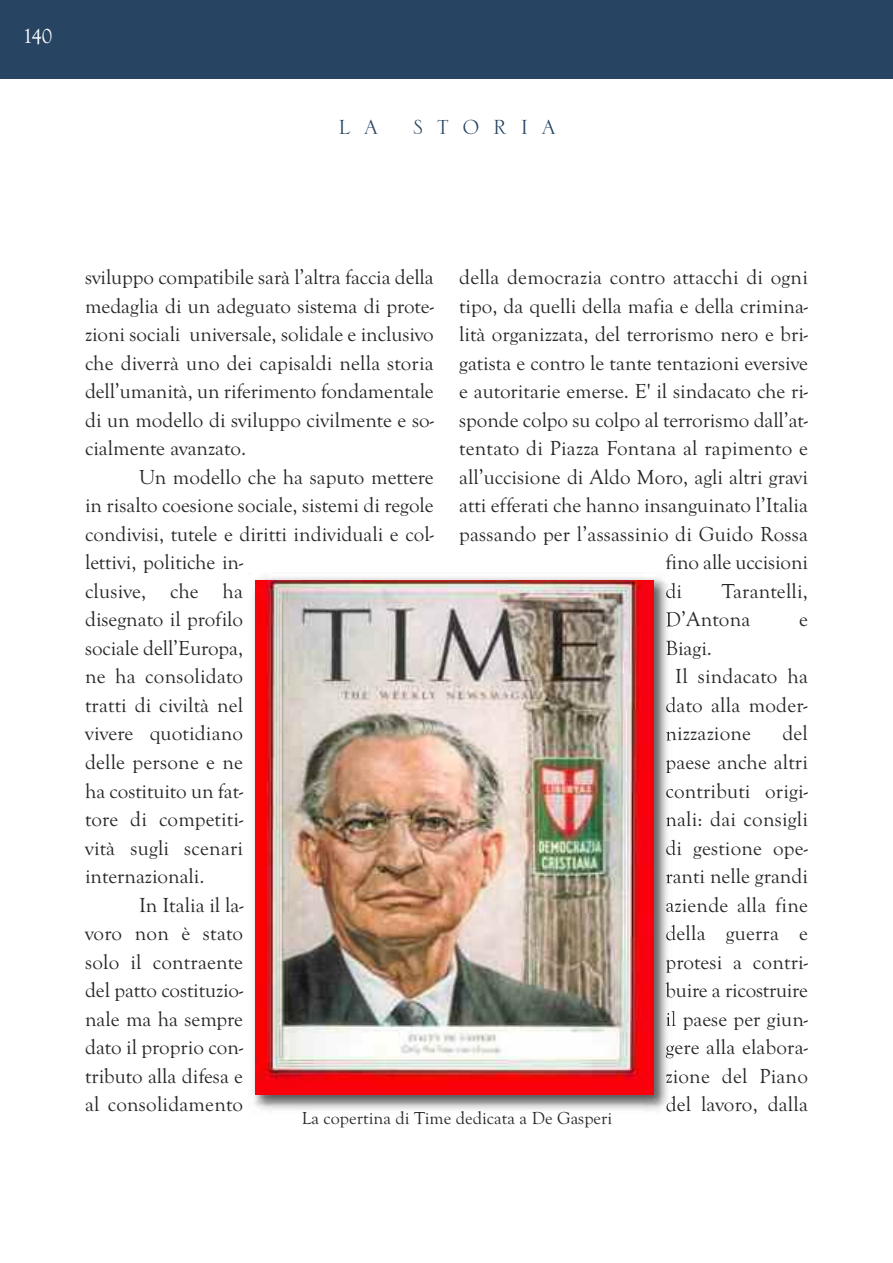
<style>
.page{position:relative;width:893px;height:1263px;background:#fff}
.page>*{position:absolute;margin:0;border:0;box-sizing:border-box;transform-origin:0 0}
.t1{font:27px "Serlio LH";letter-spacing:.5em;color:#274563}
.t2{font:21px/28.5px "Goudy Old Style T";color:#272627;text-align:justify}
.t3{font:21px "Goudy Old Style T";color:#fff}
.t4{font:18px "Goudy Old Style T";color:#272627}
</style>
<div class="page">
<div style="left:0;top:0;width:893px;height:78px;background:#274563"></div>
<img style="left:252px;top:577px;width:421px;height:535px">
<img style="left:666px;top:583px;width:7px;height:15px">
<img style="left:666px;top:611px;width:7px;height:16px">
<img style="left:666px;top:641px;width:7px;height:16px">
<img style="left:666px;top:697px;width:7px;height:15px">
<svg style="left:666px;top:729px;width:7px;height:12px"></svg>
<svg style="left:666px;top:760px;width:7px;height:13px"></svg>
<svg style="left:666px;top:786px;width:7px;height:12px"></svg>
<svg style="left:666px;top:814px;width:7px;height:12px"></svg>
<img style="left:666px;top:839px;width:7px;height:17px">
<svg style="left:666px;top:871px;width:7px;height:12px"></svg>
<svg style="left:666px;top:900px;width:7px;height:12px"></svg>
<img style="left:666px;top:925px;width:7px;height:17px">
<img style="left:666px;top:957px;width:7px;height:16px">
<img style="left:665px;top:982px;width:8px;height:15px">
<img style="left:666px;top:1010px;width:7px;height:17px">
<img style="left:666px;top:1042px;width:7px;height:16px">
<svg style="left:666px;top:1072px;width:7px;height:11px"></svg>
<img style="left:666px;top:1096px;width:7px;height:15px">
<img style="left:255px;top:580px;width:398px;height:515px">
<p class="t3" style="left:23px;top:23px;width:31px">140</p>
<p class="t1" style="left:338px;top:109px;width:41px">L A</p>
<p class="t1" style="left:413px;top:109px;width:144px">STORIA</p>
<p class="t2" style="left:85px;top:263px;width:350px">sviluppo compatibile sarà l’altra faccia della medaglia di un adeguato sistema di prote&shy;zioni sociali universale, solidale e inclusivo che diverrà uno dei capisaldi nella storia dell’umanità, un riferimento fondamentale di un modello di sviluppo civilmente e so&shy;cialmente avanzato.</p>
<p class="t2" style="left:139px;top:462px;width:296px">Un modello che ha saputo mettere</p>
<p class="t2" style="left:85px;top:491px;width:350px">in risalto coesione sociale, sistemi di regole</p>
<p class="t2" style="left:85px;top:519px;width:350px">condivisi, tutele e diritti individuali e col-</p>
<p class="t2" style="left:85px;top:548px;width:160px">lettivi, politiche in-</p>
<p class="t2" style="left:85px;top:576px;width:160px">clusive, che ha</p>
<p class="t2" style="left:85px;top:605px;width:160px">disegnato il profilo</p>
<p class="t2" style="left:85px;top:633px;width:160px">sociale dell’Europa,</p>
<p class="t2" style="left:85px;top:662px;width:160px">ne ha consolidato</p>
<p class="t2" style="left:85px;top:690px;width:160px">tratti di civiltà nel</p>
<p class="t2" style="left:85px;top:719px;width:160px">vivere quotidiano</p>
<p class="t2" style="left:85px;top:747px;width:160px">delle persone e ne</p>
<p class="t2" style="left:85px;top:776px;width:160px">ha costituito un fat-</p>
<p class="t2" style="left:85px;top:804px;width:160px">tore di competiti-</p>
<p class="t2" style="left:85px;top:833px;width:160px">vità sugli scenari</p>
<p class="t2" style="left:85px;top:862px;width:121px">internazionali.</p>
<p class="t2" style="left:139px;top:890px;width:106px">In Italia il la-</p>
<p class="t2" style="left:85px;top:919px;width:160px">voro non è stato</p>
<p class="t2" style="left:85px;top:947px;width:160px">solo il contraente</p>
<p class="t2" style="left:85px;top:976px;width:160px">del patto costituzio-</p>
<p class="t2" style="left:85px;top:1004px;width:160px">nale ma ha sempre</p>
<p class="t2" style="left:85px;top:1033px;width:160px">dato il proprio con-</p>
<p class="t2" style="left:85px;top:1061px;width:160px">tributo alla difesa e</p>
<p class="t2" style="left:85px;top:1090px;width:160px">al consolidamento</p>
<p class="t2" style="left:459px;top:263px;width:350px">della democrazia contro attacchi di ogni</p>
<p class="t2" style="left:459px;top:291px;width:350px">tipo, da quelli della mafia e della crimina-</p>
<p class="t2" style="left:459px;top:320px;width:350px">lità organizzata, del terrorismo nero e bri-</p>
<p class="t2" style="left:459px;top:348px;width:350px">gatista e contro le tante tentazioni eversive</p>
<p class="t2" style="left:459px;top:377px;width:350px">e autoritarie emerse. E' il sindacato che ri-</p>
<p class="t2" style="left:459px;top:405px;width:350px">sponde colpo su colpo al terrorismo dall’at-</p>
<p class="t2" style="left:459px;top:434px;width:350px">tentato di Piazza Fontana al rapimento e</p>
<p class="t2" style="left:459px;top:462px;width:350px">all’uccisione di Aldo Moro, agli altri gravi</p>
<p class="t2" style="left:459px;top:491px;width:350px">atti efferati che hanno insanguinato l’Italia</p>
<p class="t2" style="left:459px;top:519px;width:350px">passando per l’assassinio di Guido Rossa</p>
<p class="t2" style="left:665px;top:548px;width:144px">fino alle uccisioni</p>
<p class="t2" style="left:665px;top:576px;width:18px">di</p>
<p class="t2" style="left:665px;top:576px;width:144px;text-indent:56px">Tarantelli,<br>D’Antona</p>
<p class="t2" style="left:799px;top:605px;width:10px">e</p>
<p class="t2" style="left:665px;top:633px;width:48px">Biagi.</p>
<p class="t2" style="left:675px;top:662px;width:134px">Il sindacato ha</p>
<p class="t2" style="left:665px;top:690px;width:144px">dato alla moder-</p>
<p class="t2" style="left:665px;top:719px;width:87px">nizzazione</p>
<p class="t2" style="left:665px;top:719px;width:144px;text-indent:117px">del paese anche altri contributi origi&shy;nali: dai consigli di gestione ope&shy;ranti nelle grandi aziende alla fine della guerra e protesi a contri&shy;buire a ricostruire il paese per giun&shy;gere alla elabora&shy;zione del Piano del lavoro, dalla</p>
<p class="t4" style="left:302px;top:1108px;width:312px">La copertina di Time dedicata a De Gasperi</p>
</div>
